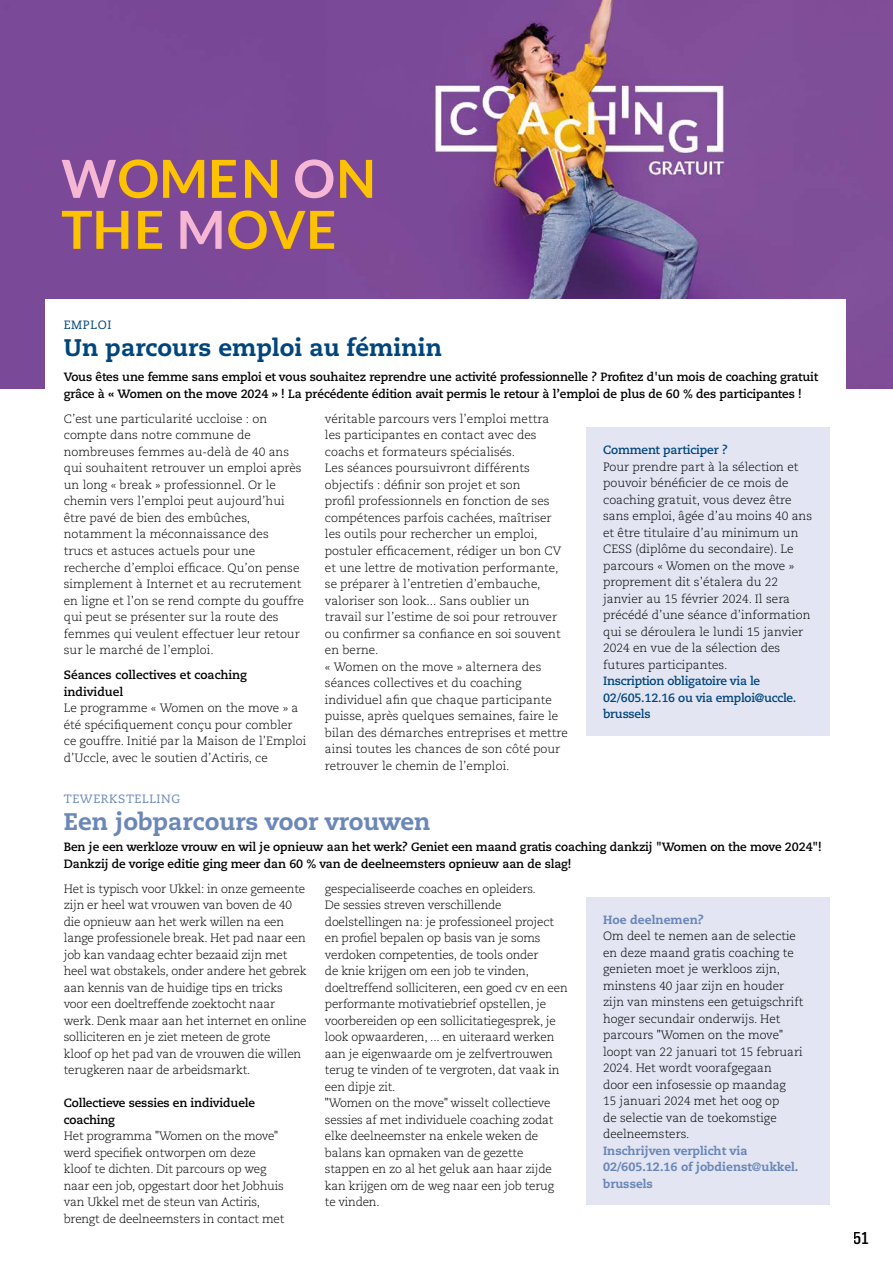
<style>
.page{position:relative;width:893px;height:1263px;background:#fff}
.page>*{position:absolute;margin:0;border:0;box-sizing:border-box;transform-origin:0 0}
.t1{font:700 52.5px/51px "Lato";letter-spacing:.015em;color:#fdc300}
.t2{font:800 24px "Caecilia LT Pro 85";color:#00457c}
.t3{font:800 24px "Caecilia LT Pro 85";color:#6b87b8}
.t4{font:600 condensed 15px "PP Formula";color:#000}
.t5{font:300 12px/16.5px "Caecilia LT Pro 45";color:#000}
.t6{font:700 12px/16.5px "Caecilia LT Pro 75";letter-spacing:-.01em;color:#000}
.t7{font:700 12px/16.5px "Caecilia LT Pro 75";letter-spacing:-.02em;color:#00457c}
.t8{font:800 12px/16.5px "Caecilia LT Pro 85";color:#6b87b8}
.t9{font:12px "Caecilia LT Pro 55 Roman";letter-spacing:.05em;color:#6b87b8}
.t10{font:12px "Caecilia LT Pro 55 Roman";letter-spacing:.05em;color:#00457c}
.s1{color:#f6b7d4}
</style>
<div class="page">
<img style="left:0;top:0;width:893px;height:389px">
<div style="left:45px;top:299px;width:800px;height:152px;background:#fff"></div>
<div style="left:586px;top:427px;width:243px;height:309px;background:#e3e6f2"></div>
<div style="left:586px;top:897px;width:243px;height:307px;background:#e3e6f2"></div>
<h1 class="t1" style="left:61px;top:152px;width:316px"><span class="s1">W</span>OMEN <span class="s1">O</span>N<br>THE <span class="s1">M</span>OVE</h1>
<p class="t10" style="left:64px;top:317px;width:49px">EMPLOI</p>
<h2 class="t2" style="left:64px;top:331px;width:380px">Un parcours emploi au féminin</h2>
<p class="t6" style="left:64px;top:369px;width:756px">Vous êtes une femme sans emploi et vous souhaitez reprendre une activité professionnelle ? Profitez d'un mois de coaching gratuit grâce à « Women on the move 2024 » ! La précédente édition avait permis le retour à l’emploi de plus de 60 % des participantes !</p>
<p class="t5" style="left:64px;top:410px;width:242px">C’est une particularité uccloise : on compte dans notre commune de nombreuses femmes au-delà de 40 ans qui souhaitent retrouver un emploi après un long « break » professionnel. Or le chemin vers l’emploi peut aujourd’hui être pavé de bien des embûches, notamment la méconnaissance des<br>trucs et astuces actuels pour une recherche d’emploi efficace. Qu’on pense simplement à Internet et au recrutement en ligne et l’on se rend compte du gouffre qui peut se présenter sur la route des femmes qui veulent effectuer leur retour sur le marché de l’emploi.</p>
<p class="t6" style="left:64px;top:666px;width:185px">Séances collectives et coaching individuel</p>
<p class="t5" style="left:64px;top:699px;width:244px">Le programme « Women on the move » a été spécifiquement conçu pour combler ce gouffre. Initié par la Maison de l’Emploi d’Uccle, avec le soutien d’Actiris, ce</p>
<p class="t5" style="left:325px;top:410px;width:245px">véritable parcours vers l’emploi mettra les participantes en contact avec des coachs et formateurs spécialisés.<br>Les séances poursuivront différents objectifs : définir son projet et son<br>profil professionnels en fonction de ses compétences parfois cachées, maîtriser les outils pour rechercher un emploi, postuler efficacement, rédiger un bon CV et une lettre de motivation performante, se préparer à l’entretien d’embauche, valoriser son look... Sans oublier un travail sur l’estime de soi pour retrouver ou confirmer sa confiance en soi souvent en berne.<br>« Women on the move » alternera des séances collectives et du coaching individuel afin que chaque participante puisse, après quelques semaines, faire le bilan des démarches entreprises et mettre ainsi toutes les chances de son côté pour retrouver le chemin de l’emploi.</p>
<p class="t7" style="left:603px;top:441px;width:126px">Comment participer ?</p>
<p class="t5" style="left:603px;top:458px;width:211px">Pour prendre part à la sélection et pouvoir bénéficier de ce mois de coaching gratuit, vous devez être sans emploi, âgée d’au moins 40 ans et être titulaire d’au minimum un<br>CESS (diplôme du secondaire). Le parcours « Women on the move » proprement dit s’étalera du 22 janvier au 15 février 2024. Il sera précédé d’une séance d’information qui se déroulera le lundi 15 janvier<br>2024 en vue de la sélection des futures participantes.</p>
<p class="t7" style="left:603px;top:672px;width:195px">Inscription obligatoire via le<br>02/605.12.16 ou via emploi@uccle. brussels</p>
<p class="t9" style="left:64px;top:791px;width:118px">TEWERKSTELLING</p>
<h2 class="t3" style="left:64px;top:805px;width:368px">Een jobparcours voor vrouwen</h2>
<p class="t6" style="left:64px;top:838px;width:759px">Ben je een werkloze vrouw en wil je opnieuw aan het werk? Geniet een maand gratis coaching dankzij "Women on the move 2024"!<br>Dankzij de vorige editie ging meer dan 60 % van de deelneemsters opnieuw aan de slag!</p>
<p class="t5" style="left:64px;top:880px;width:244px">Het is typisch voor Ukkel: in onze gemeente zijn er heel wat vrouwen van boven de 40 die opnieuw aan het werk willen na een lange professionele break. Het pad naar een job kan vandaag echter bezaaid zijn met heel wat obstakels, onder andere het gebrek aan kennis van de huidige tips en tricks voor een doeltreffende zoektocht naar werk. Denk maar aan het internet en online solliciteren en je ziet meteen de grote<br>kloof op het pad van de vrouwen die willen terugkeren naar de arbeidsmarkt.</p>
<p class="t6" style="left:64px;top:1094px;width:193px">Collectieve sessies en individuele coaching</p>
<p class="t5" style="left:64px;top:1127px;width:222px">Het programma "Women on the move" werd specifiek ontworpen om deze kloof te dichten. Dit parcours op weg naar een job, opgestart door het Jobhuis van Ukkel met de steun van Actiris, brengt de deelneemsters in contact met</p>
<p class="t5" style="left:325px;top:880px;width:244px">gespecialiseerde coaches en opleiders.<br>De sessies streven verschillende doelstellingen na: je professioneel project en profiel bepalen op basis van je soms verdoken competenties, de tools onder<br>de knie krijgen om een job te vinden, doeltreffend solliciteren, een goed cv en een performante motivatiebrief opstellen, je voorbereiden op een sollicitatiegesprek, je look opwaarderen, ... en uiteraard werken aan je eigenwaarde om je zelfvertrouwen terug te vinden of te vergroten, dat vaak in een dipje zit.<br>"Women on the move" wisselt collectieve sessies af met individuele coaching zodat elke deelneemster na enkele weken de balans kan opmaken van de gezette stappen en zo al het geluk aan haar zijde kan krijgen om de weg naar een job terug te vinden.</p>
<p class="t8" style="left:603px;top:911px;width:102px">Hoe deelnemen?</p>
<p class="t5" style="left:603px;top:927px;width:202px">Om deel te nemen aan de selectie en deze maand gratis coaching te genieten moet je werkloos zijn, minstens 40 jaar zijn en houder zijn van minstens een getuigschrift hoger secundair onderwijs. Het parcours "Women on the move" loopt van 22 januari tot 15 februari<br>2024. Het wordt voorafgegaan<br>door een infosessie op maandag<br>15 januari 2024 met het oog op<br>de selectie van de toekomstige deelneemsters.</p>
<p class="t8" style="left:603px;top:1142px;width:197px">Inschrijven verplicht via<br>02/605.12.16 of jobdienst@ukkel. brussels</p>
<p class="t4" style="left:854px;top:1229px;width:16px">51</p>
</div>
